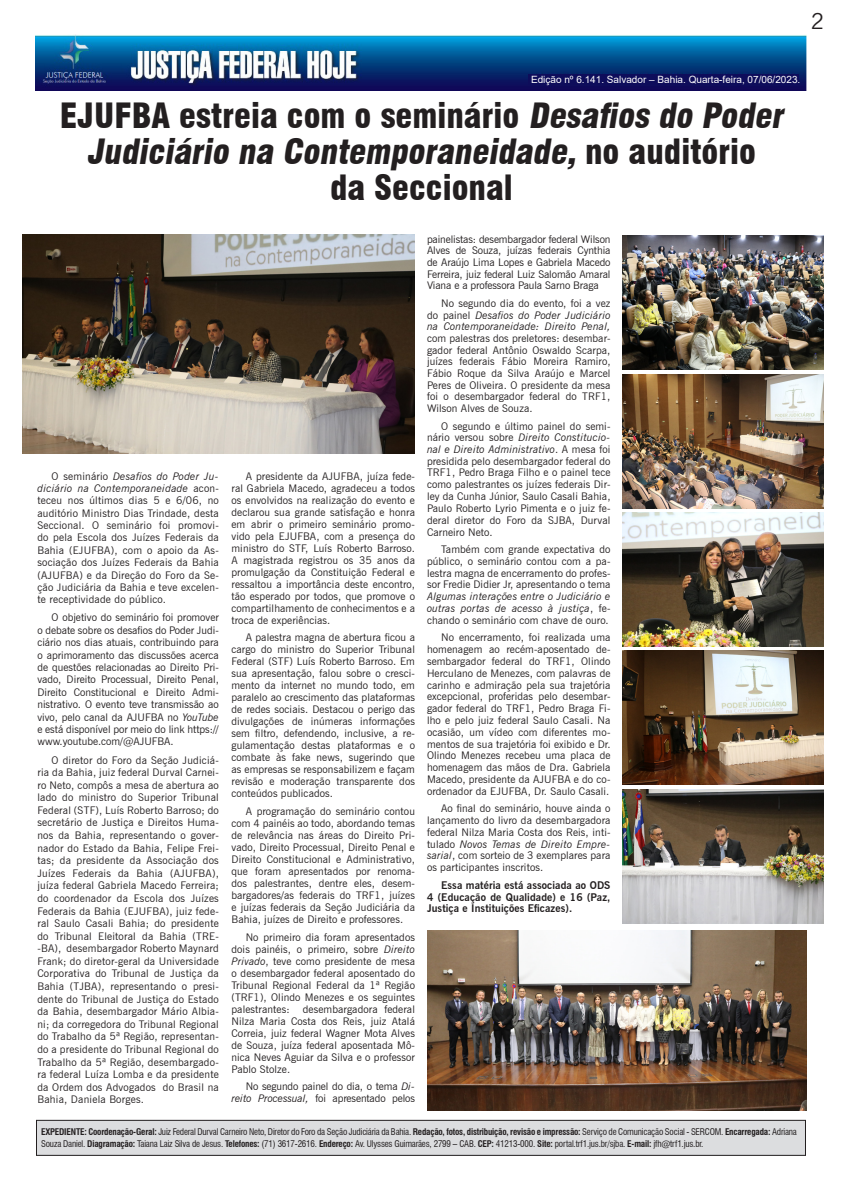
<style>
.page{position:relative;width:842px;height:1191px;background:#fff}
.page>*{position:absolute;margin:0;border:0;box-sizing:border-box;transform-origin:0 0}
.Título_-_3_Colunas{font:italic 900 condensed 34px/36px "Swiss 721 BT";color:#231f20;text-align:center}
.Título_-_3_Colunas-2{font:900 condensed 34px "Swiss 721 BT";color:#231f20}
.Texto_de_notas{font:22px "News Gothic BT";color:#231f20}
.Texto_de_notas-2{font:10.5px/12px "News Gothic BT";letter-spacing:.01em;color:#231f20;text-align:justify}
.Texto_de_notas-3{font:700 10.5px/11.8px "News Gothic BT";letter-spacing:.01em;color:#231f20;text-align:justify}
.Texto_de_notas-4{font:10.5px/12px "News Gothic BT";letter-spacing:-.01em;color:#231f20;text-align:right}
.Texto_de_notas-5{font:10px "Arial";color:#fff}
.Título_-_1_Coluna{font:condensed 9px/12px "Swiss 721 BT";letter-spacing:-.02em;color:#231f20}
.s1{font-style:normal}
.s2{font-style:italic}
.s3{font-weight:700}
</style>
<div class="page">
<img style="left:35px;top:34px;width:771px;height:57px">
<div style="left:36px;top:1120px;width:769px;height:35px;background:#dcdddf"></div>
<div style="left:36px;top:1119px;width:770px;height:36px;border:1px solid #231f20"></div>
<div style="left:528px;top:74px;width:271px;height:11px;background:#0e0d5b"></div>
<img style="left:623px;top:235px;width:201px;height:134px">
<img style="left:622px;top:374px;width:202px;height:134px">
<img style="left:623px;top:512px;width:201px;height:134px">
<img style="left:622px;top:650px;width:201px;height:135px">
<img style="left:428px;top:930px;width:379px;height:180px">
<img style="left:22px;top:234px;width:393px;height:219px">
<img style="left:622px;top:789px;width:202px;height:134px">
<p class="Texto_de_notas" style="left:811px;top:8px;width:15px">2</p>
<p class="Texto_de_notas-5" style="left:531px;top:72px;width:271px">Edição nº 6.141. Salvador – Bahia. Quarta-feira, 07/06/2023.</p>
<p class="Título_-_3_Colunas" style="left:60px;top:97px;width:731px"><span class="s1">EJUFBA estreia com o seminário</span> Desafios do Poder<br>Judiciário na Contemporaneidade, <span class="s1">n o a u d i t ó r i o</span></p>
<p class="Título_-_3_Colunas-2" style="left:330px;top:167px;width:184px">da Seccional</p>
<p class="Texto_de_notas-2" style="left:37px;top:469px;width:183px;line-height:12.4px;text-indent:14px">O seminário <span class="s2">Desafios do Poder Ju&shy;diciário na Contemporaneidade</span> acon&shy;teceu nos últimos dias 5 e 6/06, no auditório Ministro Dias Trindade, desta Seccional. O seminário foi promovi&shy;do pela Escola dos Juízes Federais da Bahia (EJUFBA), com o apoio da As&shy;sociação dos Juízes Federais da Bahia (AJUFBA) e da Direção do Foro da Se&shy;ção Judiciária da Bahia e teve excelen&shy;te receptividade do público.</p>
<p class="Texto_de_notas-2" style="left:37px;top:611px;width:183px;line-height:12.4px;text-indent:14px">O objetivo do seminário foi promover o debate sobre os desafios do Poder Judi&shy;ciário nos dias atuais, contribuindo para o aprimoramento das discussões acerca de questões relacionadas ao Direito Pri&shy;vado, Direito Processual, Direito Penal, Direito Constitucional e Direito Admi&shy;nistrativo. O evento teve transmissão ao vivo, pelo canal da AJUFBA no <span class="s2">YouTube </span>e está disponível por meio do link https:// www.youtube.com/@AJUFBA.</p>
<p class="Texto_de_notas-2" style="left:37px;top:753px;width:183px;line-height:12.6px;text-indent:14px">O diretor do Foro da Seção Judiciá&shy;ria da Bahia, juiz federal Durval Carnei&shy;ro Neto, compôs a mesa de abertura ao lado do ministro do Superior Tribunal Federal (STF), Luís Roberto Barroso; do secretário de Justiça e Direitos Huma&shy;nos da Bahia, representando o gover&shy;nador do Estado da Bahia, Felipe Frei&shy;tas; da presidente da Associação dos Juízes Federais da Bahia (AJUFBA), juíza federal Gabriela Macedo Ferreira; do coordenador da Escola dos Juízes Federais da Bahia (EJUFBA), juiz fede&shy;ral Saulo Casali Bahia; do presidente do Tribunal Eleitoral da Bahia (TRE--BA), desembargador Roberto Maynard Frank; do diretor-geral da Universidade Corporativa do Tribunal de Justiça da Bahia (TJBA), representando o presi&shy;dente do Tribunal de Justiça do Estado da Bahia, desembargador Mário Albia&shy;ni; da corregedora do Tribunal Regional do Trabalho da 5ª Região, representan&shy;do a presidente do Tribunal Regional do Trabalho da 5ª Região, desembargado&shy;ra federal Luíza Lomba e da presidente da Ordem dos Advogados do Brasil na Bahia, Daniela Borges.</p>
<p class="Texto_de_notas-2" style="left:231px;top:470px;width:185px;text-indent:14px">A presidente da AJUFBA, juíza fede&shy;ral Gabriela Macedo, agradeceu a todos os envolvidos na realização do evento e declarou sua grande satisfação e honra em abrir o primeiro seminário promo&shy;vido pela EJUFBA, com a presença do ministro do STF, Luís Roberto Barroso.<br>A magistrada registrou os 35 anos da promulgação da Constituição Federal e ressaltou a importância deste encontro, tão esperado por todos, que promove o compartilhamento de conhecimentos e a troca de experiências.</p>
<p class="Texto_de_notas-2" style="left:231px;top:631px;width:185px;text-indent:14px">A palestra magna de abertura ficou a cargo do ministro do Superior Tribunal Federal (STF) Luís Roberto Barroso. Em sua apresentação, falou sobre o cresci&shy;mento da internet no mundo todo, em paralelo ao crescimento das plataformas de redes sociais. Destacou o perigo das divulgações de inúmeras informações sem filtro, defendendo, inclusive, a re&shy;gulamentação destas plataformas e o combate às fake news, sugerindo que as empresas se responsabilizem e façam revisão e moderação transparente dos conteúdos publicados.</p>
<p class="Texto_de_notas-2" style="left:231px;top:805px;width:185px;text-indent:14px">A programação do seminário contou com 4 painéis ao todo, abordando temas de relevância nas áreas do Direito Pri&shy;vado, Direito Processual, Direito Penal e Direito Constitucional e Administrativo, que foram apresentados por renoma&shy;dos palestrantes, dentre eles, desem&shy;bargadores/as federais do TRF1, juízes e juízas federais da Seção Judiciária da Bahia, juízes de Direito e professores.</p>
<p class="Texto_de_notas-2" style="left:231px;top:931px;width:185px;text-indent:14px">No primeiro dia foram apresentados dois painéis, o primeiro, sobre <span class="s2">Direito Privado</span>, teve como presidente de mesa o desembargador federal aposentado do Tribunal Regional Federal da 1ª Região (TRF1), Olindo Menezes e os seguintes palestrantes:</p>
<p class="Texto_de_notas-2" style="left:231px;top:1003px;width:185px;text-indent:71px">desembargadora federal Nilza Maria Costa dos Reis, juiz Atalá Correia, juiz federal Wagner Mota Alves de Souza, juíza federal aposentada Mô&shy;nica Neves Aguiar da Silva e o professor Pablo Stolze.</p>
<p class="Texto_de_notas-4" style="left:231px;top:1080px;width:185px">No segundo painel do dia, o tema <span class="s2">Di&shy;reito Processual,</span> foi apresentado pelos</p>
<p class="Texto_de_notas-2" style="left:427px;top:233px;width:185px;line-height:11.7px">painelistas: desembargador federal Wilson Alves de Souza, juízas federais Cynthia de Araújo Lima Lopes e Gabriela Macedo Ferreira, juiz federal Luiz Salomão Amaral Viana e a professora Paula Sarno Braga</p>
<p class="Texto_de_notas-2" style="left:427px;top:297px;width:185px;line-height:11.7px;text-indent:14px">No segundo dia do evento, foi a vez do painel <span class="s2">Desafios do Poder Judiciário na Contemporaneidade: Direito Penal, </span>com palestras dos preletores: desembar&shy;gador federal Antônio Oswaldo Scarpa, juízes federais Fábio Moreira Ramiro, Fábio Roque da Silva Araújo e Marcel Peres de Oliveira. O presidente da mesa foi o desembargador federal do TRF1, Wilson Alves de Souza.</p>
<p class="Texto_de_notas-2" style="left:427px;top:420px;width:185px;text-indent:14px">O segundo e último painel do semi&shy;nário versou sobre <span class="s2">Direito Constitucio&shy;nal e Direito Administrativo</span>. A mesa foi presidida pelo desembargador federal do TRF1, Pedro Braga Filho e o painel tece como palestrantes os juízes federais Dir&shy;ley da Cunha Júnior, Saulo Casali Bahia, Paulo Roberto Lyrio Pimenta e o juiz fe&shy;deral diretor do Foro da SJBA, Durval Carneiro Neto.</p>
<p class="Texto_de_notas-2" style="left:427px;top:543px;width:185px;text-indent:14px">Também com grande expectativa do público, o seminário contou com a pa&shy;lestra magna de encerramento do profes&shy;sor Fredie Didier Jr, apresentando o tema <span class="s2">Algumas interações entre o Judiciário e outras portas de acesso à justiça</span>, fe&shy;chando o seminário com chave de ouro.</p>
<p class="Texto_de_notas-2" style="left:427px;top:631px;width:185px;text-indent:14px">No encerramento, foi realizada uma homenagem ao recém-aposentado de&shy;sembargador federal do TRF1, Olindo Herculano de Menezes, com palavras de carinho e admiração pela sua trajetória excepcional, proferidas pelo desembar&shy;gador federal do TRF1, Pedro Braga Fi&shy;lho e pelo juiz federal Saulo Casali. Na ocasião, um vídeo com diferentes mo&shy;mentos de sua trajetória foi exibido e Dr.<br>Olindo Menezes recebeu uma placa de homenagem das mãos de Dra. Gabriela Macedo, presidente da AJUFBA e do co&shy;ordenador da EJUFBA, Dr. Saulo Casali.</p>
<p class="Texto_de_notas-2" style="left:427px;top:802px;width:185px;text-indent:14px">Ao final do seminário, houve ainda o lançamento do livro da desembargadora federal Nilza Maria Costa dos Reis, inti&shy;tulado <span class="s2">Novos Temas de Direito Empre&shy;sarial</span>, com sorteio de 3 exemplares para os participantes inscritos.</p>
<p class="Texto_de_notas-3" style="left:427px;top:879px;width:185px;text-indent:14px">Essa matéria está associada ao ODS 4 (Educação de Qualidade) e 16 (Paz, Justiça e Instituições Eficazes).</p>
<p class="Título_-_1_Coluna" style="left:41px;top:1125px;width:757px"><span class="s3">EXPEDIENTE: Coordenação-Geral:</span> Juiz Federal Durval Carneiro Neto, Diretor do Foro da Seção Judiciária da Bahia. <span class="s3">Redação, fotos, distribuição, revisão e impressão:</span> Serviço de Comunicação Social - SERCOM. <span class="s3">Encarregada:</span> Adriana<br>Souza Daniel. <span class="s3">Diagramação:</span> Taiana Laiz Silva de Jesus. <span class="s3">Telefones:</span> (71) 3617-2616. <span class="s3">Endereço:</span> Av. Ulysses Guimarães, 2799 – CAB. <span class="s3">CEP:</span> 41213-000. <span class="s3">Site:</span> portal.trf1.jus.br/sjba. <span class="s3">E-mail:</span> jfh@trf1.jus.br.</p>
</div>
